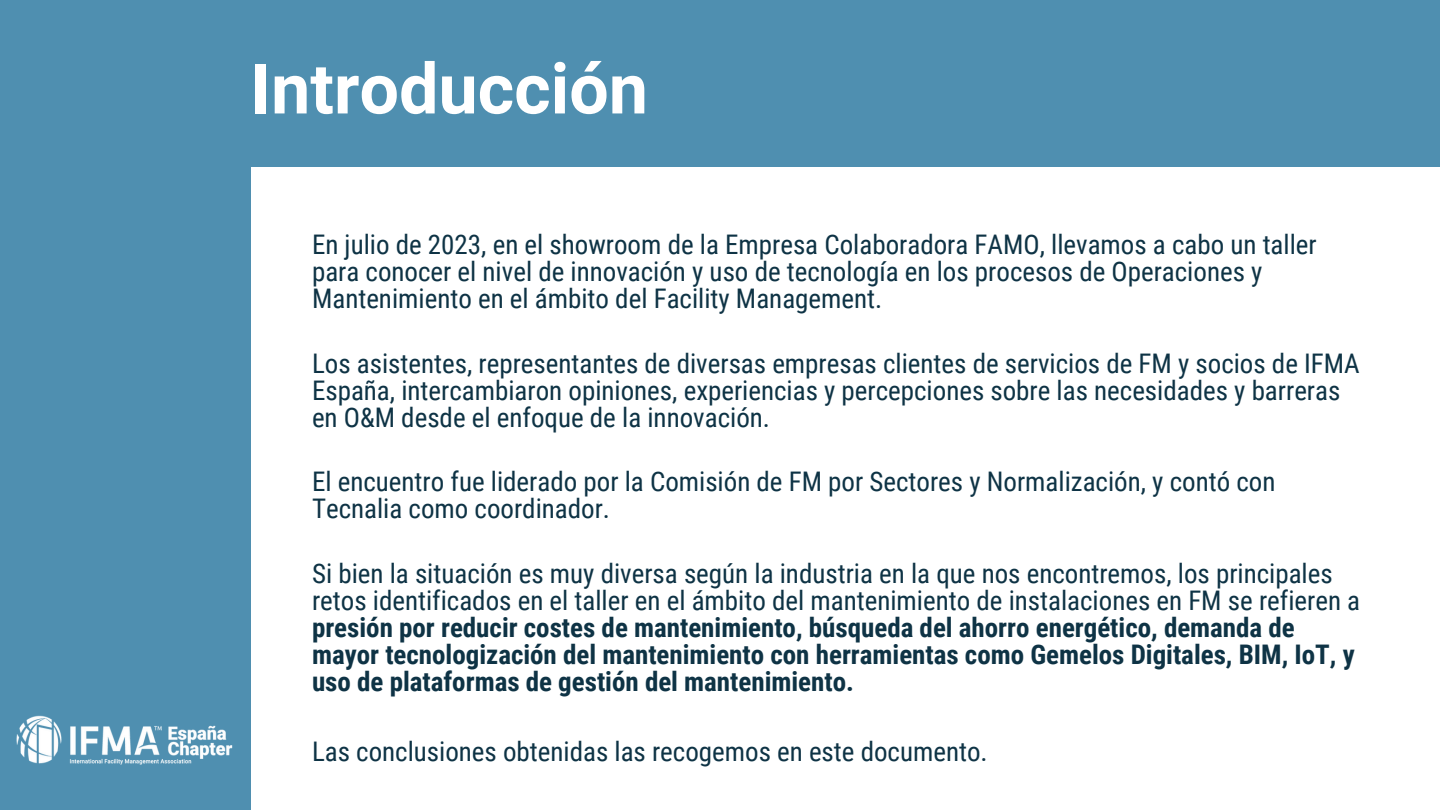
<style>
.page{position:relative;width:1440px;height:810px;background:#4f8fb0}
.page>*{position:absolute;margin:0;border:0;box-sizing:border-box;transform-origin:0 0}
.t1{font:700 70px "Roboto";color:#fff}
.t2{font:27px/27px "Roboto Condensed";color:#0e3345}
.t3{font:700 27px/27px "Roboto Condensed";color:#0e3345}
.s1{font-weight:400}
</style>
<div class="page">
<div style="left:251px;top:167px;width:1189px;height:643px;background:#fff"></div>
<img style="left:16px;top:715px;width:217px;height:50px">
<p class="t1" style="left:251px;top:49px;width:399px">Introducción</p>
<h1 class="t2" style="left:312px;top:232px;width:1006px">En julio de 2023, en el showroom de la Empresa Colaboradora FAMO, llevamos a cabo un taller para conocer el nivel de innovación y uso de tecnología en los procesos de Operaciones y<br>Mantenimiento en el ámbito del Facility Management.</h1>
<p class="t2" style="left:312px;top:350px;width:1049px">Los asistentes, representantes de diversas empresas clientes de servicios de FM y socios de IFMA<br>España, intercambiaron opiniones, experiencias y percepciones sobre las necesidades y barreras en O&amp;M desde el enfoque de la innovación.</p>
<p class="t2" style="left:312px;top:469px;width:965px">El encuentro fue liderado por la Comisión de FM por Sectores y Normalización, y contó con<br>Tecnalia como coordinador.</p>
<p class="t3" style="left:312px;top:560px;width:1050px"><span class="s1">Si bien la situación es muy diversa según la industria en la que nos encontremos, los principales retos identificados en el taller en el ámbito del mantenimiento de instalaciones en FM se refieren a </span>presión por reducir costes de mantenimiento, búsqueda del ahorro energético, demanda de mayor tecnologización del mantenimiento con herramientas como Gemelos Digitales, BIM, IoT, y uso de plataformas de gestión del mantenimiento.</p>
<p class="t2" style="left:312px;top:738px;width:677px">Las conclusiones obtenidas las recogemos en este documento.</p>
</div>
